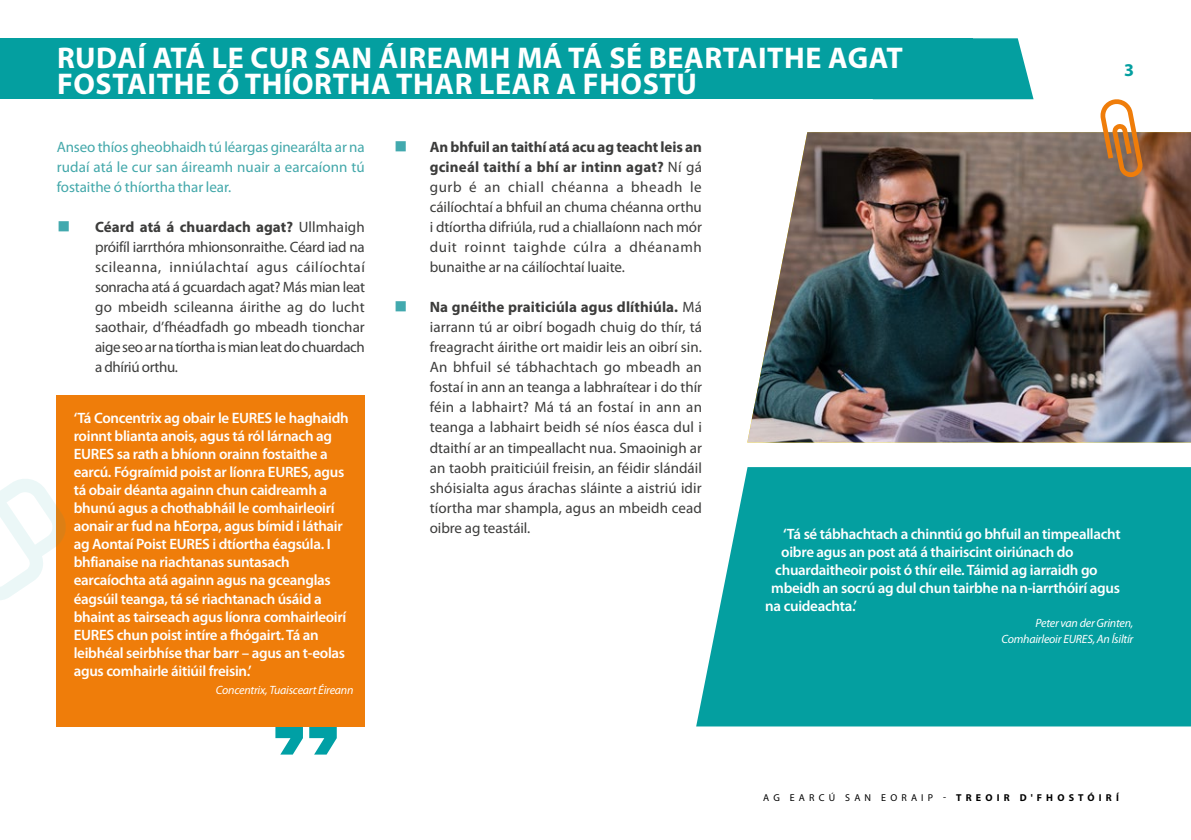
<style>
.page{position:relative;width:1191px;height:840px;background:#fff}
.page>*{position:absolute;margin:0;border:0;box-sizing:border-box;transform-origin:0 0}
.Page_Heading{font:700 30px "Myriad Pro";letter-spacing:.02em;color:#fff}
.t1{font:700 18px "Myriad Pro";color:#049fa0}
.t2{font:15px/20px "Myriad Pro";letter-spacing:-.005em;color:#3c3c3b;text-align:justify}
.Quote_Box{font:600 15px/18px "Myriad Pro";letter-spacing:-.02em;color:#fff}
.Page_Body_Text{font:15px/20px "Myriad Pro";letter-spacing:-.005em;color:#43a8aa;text-align:justify}
.Quote_Box-2{font:italic 12px/16px "Myriad Pro";letter-spacing:-.02em;color:#fff;text-align:right}
.t3{font:10px "Myriad Pro";letter-spacing:.415em;color:#000}
.s1{font-family:"EC Square Sans Pro";font-size:16px;color:#42a9ae}
.s2{font-weight:700}
</style>
<div class="page">
<div style="left:0;top:38px;width:972px;height:61px;background:#049fa0"></div>
<svg style="left:972px;top:38px;width:61px;height:61px;background:#23abab"></svg>
<div style="left:696px;top:467px;width:495px;height:259px;background:#049fa0"></div>
<svg style="left:275px;top:726px;width:28px;height:28px"></svg>
<svg style="left:309px;top:726px;width:28px;height:28px"></svg>
<div style="left:57px;top:395px;width:308px;height:331px;background:#ef7d0a"></div>
<svg style="left:0;top:477px;width:69px;height:250px"></svg>
<img style="left:747px;top:132px;width:444px;height:310px">
<svg style="left:1099px;top:99px;width:43px;height:79px"></svg>
<h1 class="Page_Heading" style="left:57px;top:39px;width:847px">RUDAÍ ATÁ LE CUR SAN ÁIREAMH MÁ TÁ SÉ BEARTAITHE AGAT</h1>
<h1 class="Page_Heading" style="left:57px;top:65px;width:641px">FOSTAITHE Ó THÍORTHA THAR LEAR A FHOSTÚ</h1>
<p class="t1" style="left:1124px;top:58px;width:11px">3</p>
<p class="Page_Body_Text" style="left:57px;top:137px;width:310px">Anseo thíos gheobhaidh tú léargas ginearálta ar na rudaí atá le cur san áireamh nuair a earcaíonn tú fostaithe ó thíortha thar lear.</p>
<p class="t2" style="left:95px;top:217px;width:271px;text-indent:-38px"><span class="s1">■</span> <span class="s2">Céard atá á chuardach agat?</span> Ullmhaigh próifíl iarrthóra mhionsonraithe. Céard iad na scileanna, inniúlachtaí agus cáilíochtaí sonracha atá á gcuardach agat? Más mian leat go mbeidh scileanna áirithe ag do lucht saothair, d’fhéadfadh go mbeadh tionchar aige seo ar na tíortha is mian leat do chuardach a dhíriú orthu.</p>
<p class="Quote_Box" style="left:74px;top:408px;width:276px">‘Tá Concentrix ag obair le EURES le haghaidh roinnt blianta anois, agus tá ról lárnach ag EURES sa rath a bhíonn orainn fostaithe a earcú. Fógraímid poist ar líonra EURES, agus tá obair déanta againn chun caidreamh a bhunú agus a chothabháil le comhairleoirí aonair ar fud na hEorpa, agus bímid i láthair ag Aontaí Poist EURES i dtíortha éagsúla. I bhfianaise na riachtanas suntasach earcaíochta atá againn agus na gceanglas éagsúil teanga, tá sé riachtanach úsáid a bhaint as tairseach agus líonra comhairleoirí EURES chun poist intíre a fhógairt. Tá an leibhéal seirbhíse thar barr – agus an t-eolas agus comhairle áitiúil freisin.’</p>
<p class="Quote_Box-2" style="left:216px;top:681px;width:139px">Concentrix, Tuaisceart Éireann</p>
<p class="t2" style="left:430px;top:137px;width:274px;text-indent:-36px"><span class="s1">■</span> <span class="s2">An bhfuil an taithí atá acu ag teacht leis an gcineál taithí a bhí ar intinn agat?</span> Ní gá gurb é an chiall chéanna a bheadh le cáilíochtaí a bhfuil an chuma chéanna orthu i dtíortha difriúla, rud a chiallaíonn nach mór duit roinnt taighde cúlra a dhéanamh bunaithe ar na cáilíochtaí luaite.</p>
<p class="t2" style="left:430px;top:297px;width:274px;text-indent:-36px"><span class="s1">■</span> <span class="s2">Na gnéithe praiticiúla agus dlíthiúla.</span> Má iarrann tú ar oibrí bogadh chuig do thír, tá freagracht áirithe ort maidir leis an oibrí sin.<br>An bhfuil sé tábhachtach go mbeadh an fostaí in ann an teanga a labhraítear i do thír féin a labhairt? Má tá an fostaí in ann an teanga a labhairt beidh sé níos éasca dul i dtaithí ar an timpeallacht nua. Smaoinigh ar an taobh praiticiúil freisin, an féidir slándáil shóisialta agus árachas sláinte a aistriú idir tíortha mar shampla, agus an mbeidh cead oibre ag teastáil.</p>
<p class="Quote_Box" style="left:783px;top:524px;width:339px">‘Tá sé tábhachtach a chinntiú go bhfuil an timpeallacht</p>
<p class="Quote_Box" style="left:781px;top:542px;width:294px">oibre agus an post atá á thairiscint oiriúnach do</p>
<p class="Quote_Box" style="left:775px;top:560px;width:324px">chuardaitheoir poist ó thír eile. Táimid ag iarraidh go</p>
<p class="Quote_Box" style="left:771px;top:578px;width:350px">mbeidh an socrú ag dul chun tairbhe na n-iarrthóirí agus</p>
<p class="Quote_Box" style="left:765px;top:596px;width:93px">na cuideachta.’</p>
<p class="Quote_Box-2" style="left:1001px;top:615px;width:133px">Peter van der Grinten,<br>Comhairleoir EURES, An Ísiltír</p>
<p class="t3" style="left:763px;top:791px;width:357px">AG EARCÚ SAN EORAIP - <span class="s2">TREOIR D'FHOSTÓIRÍ</span></p>
</div>
